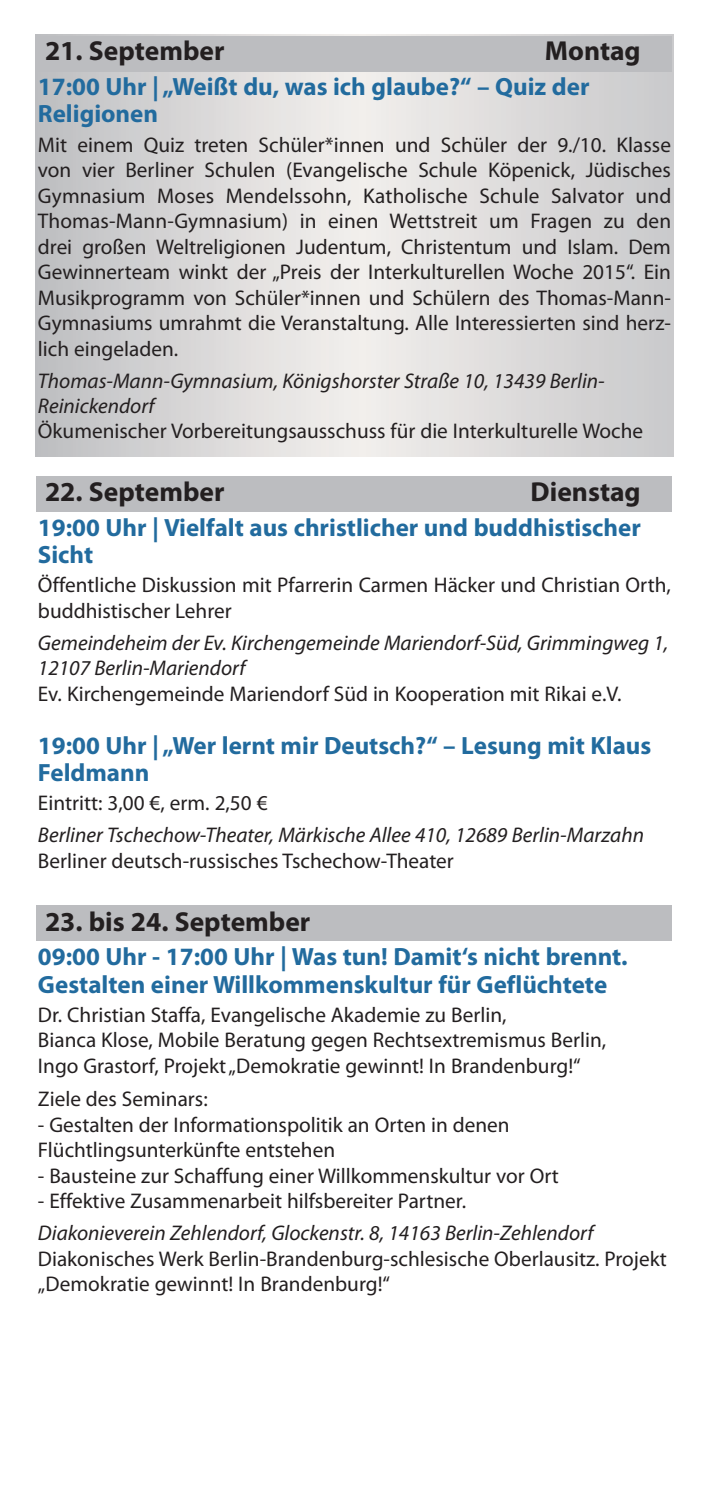
<style>
.page{position:relative;width:709px;height:1489px;background:#fff}
.page>*{position:absolute;margin:0;border:0;box-sizing:border-box;transform-origin:0 0}
.ev_Datum{font:700 27.5px "Myriad Pro";color:#231f20}
.Uhrzeit___Name_10pt{font:700 25px/27.5px "Myriad Pro";color:#226b9e}
.Copy{font:21.25px/25.5px "Myriad Pro";color:#231f20}
.Adresse{font:italic 21.25px/25px "Myriad Pro";color:#231f20}
</style>
<div class="page">
<svg style="left:35px;top:34px;width:638px;height:422px;background:#dad9d9"></svg>
<div style="left:37px;top:904px;width:635px;height:36px;background:#bcbdc0"></div>
<div style="left:37px;top:476px;width:635px;height:35px;background:#bcbdc0"></div>
<div style="left:37px;top:36px;width:635px;height:36px;background:#bcbdc0"></div>
<p class="ev_Datum" style="left:45px;top:33px;width:181px">21. September</p>
<p class="ev_Datum" style="left:545px;top:33px;width:97px">Montag</p>
<p class="Uhrzeit___Name_10pt" style="left:38px;top:72px;width:553px">17:00 Uhr | „Weißt du, was ich glaube?“ – Quiz der<br>Religionen</p>
<p class="Copy" style="left:38px;top:131px;width:635px;text-align:justify">Mit einem Quiz treten Schüler*innen und Schüler der 9./10. Klasse von vier Berliner Schulen (Evangelische Schule Köpenick, Jüdisches Gymnasium Moses Mendelssohn, Katholische Schule Salvator und Thomas-Mann-Gymnasium) in einen Wettstreit um Fragen zu den drei großen Weltreligionen Judentum, Christentum und Islam. Dem Gewinnerteam winkt der „Preis der Interkulturellen Woche 2015“. Ein Musikprogramm von Schüler*innen und Schülern des Thomas-Mann-Gymnasiums umrahmt die Veranstaltung. Alle Interessierten sind herz&shy;lich eingeladen.</p>
<p class="Adresse" style="left:38px;top:368px;width:568px">Thomas-Mann-Gymnasium, Königshorster Straße 10, 13439 Berlin-<br>Reinickendorf</p>
<p class="Copy" style="left:38px;top:418px;width:607px">Ökumenischer Vorbereitungsausschuss für die Interkulturelle Woche</p>
<p class="ev_Datum" style="left:45px;top:474px;width:181px">22. September</p>
<p class="ev_Datum" style="left:530px;top:474px;width:112px">Dienstag</p>
<p class="Uhrzeit___Name_10pt" style="left:38px;top:513px;width:604px">19:00 Uhr | Vielfalt aus christlicher und buddhistischer<br>Sicht</p>
<p class="Copy" style="left:38px;top:572px;width:634px">Öffentliche Diskussion mit Pfarrerin Carmen Häcker und Christian Orth, buddhistischer Lehrer</p>
<p class="Adresse" style="left:38px;top:630px;width:632px">Gemeindeheim der Ev. Kirchengemeinde Mariendorf-Süd, Grimmingweg 1,<br>12107 Berlin-Mariendorf</p>
<p class="Copy" style="left:38px;top:680px;width:585px">Ev. Kirchengemeinde Mariendorf Süd in Kooperation mit Rikai e.V.</p>
<p class="Uhrzeit___Name_10pt" style="left:38px;top:730px;width:615px">19:00 Uhr | „Wer lernt mir Deutsch?“ – Lesung mit Klaus<br>Feldmann</p>
<p class="Copy" style="left:38px;top:790px;width:231px">Eintritt: 3,00 €, erm. 2,50 €</p>
<p class="Adresse" style="left:38px;top:822px;width:607px">Berliner Tschechow-Theater, Märkische Allee 410, 12689 Berlin-Marzahn</p>
<p class="Copy" style="left:38px;top:847px;width:417px">Berliner deutsch-russisches Tschechow-Theater</p>
<p class="ev_Datum" style="left:45px;top:903px;width:267px">23. bis 24. September</p>
<p class="Uhrzeit___Name_10pt" style="left:38px;top:942px;width:591px">09:00 Uhr - 17:00 Uhr | Was tun! Damit‘s nicht brennt.<br>Gestalten einer Willkommenskultur für Geflüchtete</p>
<p class="Copy" style="left:38px;top:1001px;width:470px">Dr. Christian Staffa, Evangelische Akademie zu Berlin,</p>
<p class="Copy" style="left:38px;top:1027px;width:570px">Bianca Klose, Mobile Beratung gegen Rechtsextremismus Berlin,</p>
<p class="Copy" style="left:38px;top:1052px;width:544px">Ingo Grastorf, Projekt „Demokratie gewinnt! In Brandenburg!“</p>
<p class="Copy" style="left:38px;top:1085px;width:171px">Ziele des Seminars:</p>
<p class="Copy" style="left:38px;top:1111px;width:473px">- Gestalten der Informationspolitik an Orten in denen<br>Flüchtlingsunterkünfte entstehen</p>
<p class="Copy" style="left:38px;top:1162px;width:522px">- Bausteine zur Schaffung einer Willkommenskultur vor Ort</p>
<p class="Copy" style="left:38px;top:1187px;width:430px">- Effektive Zusammenarbeit hilfsbereiter Partner.</p>
<p class="Adresse" style="left:38px;top:1220px;width:557px">Diakonieverein Zehlendorf, Glockenstr. 8, 14163 Berlin-Zehlendorf</p>
<p class="Copy" style="left:38px;top:1245px;width:630px">Diakonisches Werk Berlin-Brandenburg-schlesische Oberlausitz. Projekt „Demokratie gewinnt! In Brandenburg!“</p>
</div>
